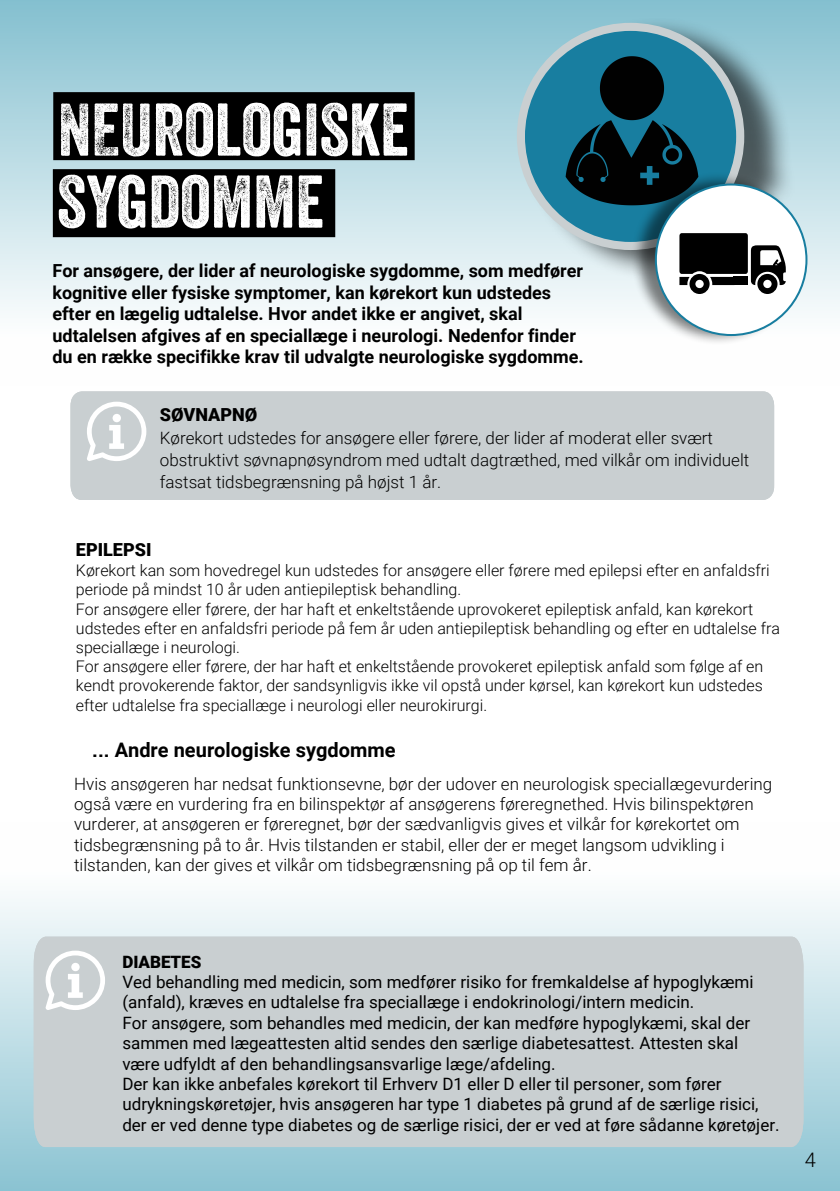
<style>
.page{position:relative;width:840px;height:1191px;background:#fff}
.page>*{position:absolute;margin:0;border:0;box-sizing:border-box;transform-origin:0 0}
.t1{font:72px/72px "Veneer W03 Two";color:#fff}
.t2{font:700 20px "Roboto";color:#000}
.t3{font:300 20px "Roboto";color:#000}
.t4{font:700 18px/21.6px "Roboto";color:#000}
.t5{font:900 18px "Roboto";color:#000}
.t6{font:17px/20.4px "Roboto";color:#000}
.t7{font:300 17px/20.4px "Roboto";color:#000}
.t8{font:300 16px/19.2px "Roboto";color:#000}
.s1{font-weight:900}
</style>
<div class="page">
<svg style="left:0;top:0;width:839px;height:311px;background:#b1d1d9"></svg>
<div style="left:0;top:822px;width:839px;height:369px;background:linear-gradient(to bottom,#fff,#8cc4d3)"></div>
<div style="left:53px;top:96px;width:361px;height:60px;background:#000"></div>
<div style="left:70px;top:391px;width:703px;height:109px;background:#c9cfd1"></div>
<div style="left:34px;top:936px;width:769px;height:211px;background:#c9cfd1"></div>
<svg style="left:87px;top:402px;width:59px;height:59px"></svg>
<svg style="left:46px;top:950px;width:59px;height:60px"></svg>
<div style="left:524px;top:16px;width:271px;height:266px;background:#000;opacity:.6"></div>
<div style="left:516px;top:23px;width:227px;height:227px;background:#c9cfd1;border-radius:50%"></div>
<div style="left:524px;top:31px;width:211px;height:211px;background:#187ea0;border-radius:105px"></div>
<div style="left:629px;top:171px;width:175px;height:175px;background:#000;opacity:.5"></div>
<div style="left:53px;top:176px;width:282px;height:54px;background:#000"></div>
<img style="left:543px;top:43px;width:176px;height:198px">
<svg style="left:654px;top:183px;width:153px;height:153px"></svg>
<h1 class="t1" style="left:57px;top:93px;width:353px">NEUROLOGISKE<br>SYGDOMME</h1>
<p class="t4" style="left:52px;top:259px;width:532px">For ansøgere, der lider af neurologiske sygdomme, som medfører kognitive eller fysiske symptomer, kan kørekort kun udstedes efter en lægelig udtalelse. Hvor andet ikke er angivet, skal udtalelsen afgives af en speciallæge i neurologi. Nedenfor finder du en række specifikke krav til udvalgte neurologiske sygdomme.</p>
<p class="t5" style="left:160px;top:402px;width:99px">SØVNAPNØ</p>
<p class="t7" style="left:160px;top:426px;width:590px;line-height:22.4px">Kørekort udstedes for ansøgere eller førere, der lider af moderat eller svært obstruktivt søvnapnøsyndrom med udtalt dagtræthed, med vilkår om individuelt fastsat tidsbegrænsning på højst 1 år.</p>
<p class="t5" style="left:76px;top:537px;width:77px">EPILEPSI</p>
<p class="t8" style="left:76px;top:560px;width:705px">Kørekort kan som hovedregel kun udstedes for ansøgere eller førere med epilepsi efter en anfaldsfri periode på mindst 10 år uden antiepileptisk behandling.<br>For ansøgere eller førere, der har haft et enkeltstående uprovokeret epileptisk anfald, kan kørekort udstedes efter en anfaldsfri periode på fem år uden antiepileptisk behandling og efter en udtalelse fra speciallæge i neurologi.<br>For ansøgere eller førere, der har haft et enkeltstående provokeret epileptisk anfald som følge af en kendt provokerende faktor, der sandsynligvis ikke vil opstå under kørsel, kan kørekort kun udstedes efter udtalelse fra speciallæge i neurologi eller neurokirurgi.</p>
<p class="t2" style="left:92px;top:736px;width:305px">... Andre neurologiske sygdomme</p>
<p class="t7" style="left:74px;top:772px;width:699px">Hvis ansøgeren har nedsat funktionsevne, bør der udover en neurologisk speciallægevurdering også være en vurdering fra en bilinspektør af ansøgerens føreregnethed. Hvis bilinspektøren vurderer, at ansøgeren er føreregnet, bør der sædvanligvis gives et vilkår for kørekortet om tidsbegrænsning på to år. Hvis tilstanden er stabil, eller der er meget langsom udvikling i tilstanden, kan der gives et vilkår om tidsbegrænsning på op til fem år.</p>
<p class="t6" style="left:122px;top:950px;width:658px"><span class="s1">DIABETES<br></span>Ved behandling med medicin, som medfører risiko for fremkaldelse af hypoglykæmi (anfald), kræves en udtalelse fra speciallæge i endokrinologi/intern medicin.<br>For ansøgere, som behandles med medicin, der kan medføre hypoglykæmi, skal der sammen med lægeattesten altid sendes den særlige diabetesattest. Attesten skal være udfyldt af den behandlingsansvarlige læge/afdeling.<br>Der kan ikke anbefales kørekort til Erhverv D1 eller D eller til personer, som fører udrykningskøretøjer, hvis ansøgeren har type 1 diabetes på grund af de særlige risici, der er ved denne type diabetes og de særlige risici, der er ved at føre sådanne køretøjer.</p>
<p class="t3" style="left:804px;top:1146px;width:13px">4</p>
</div>
